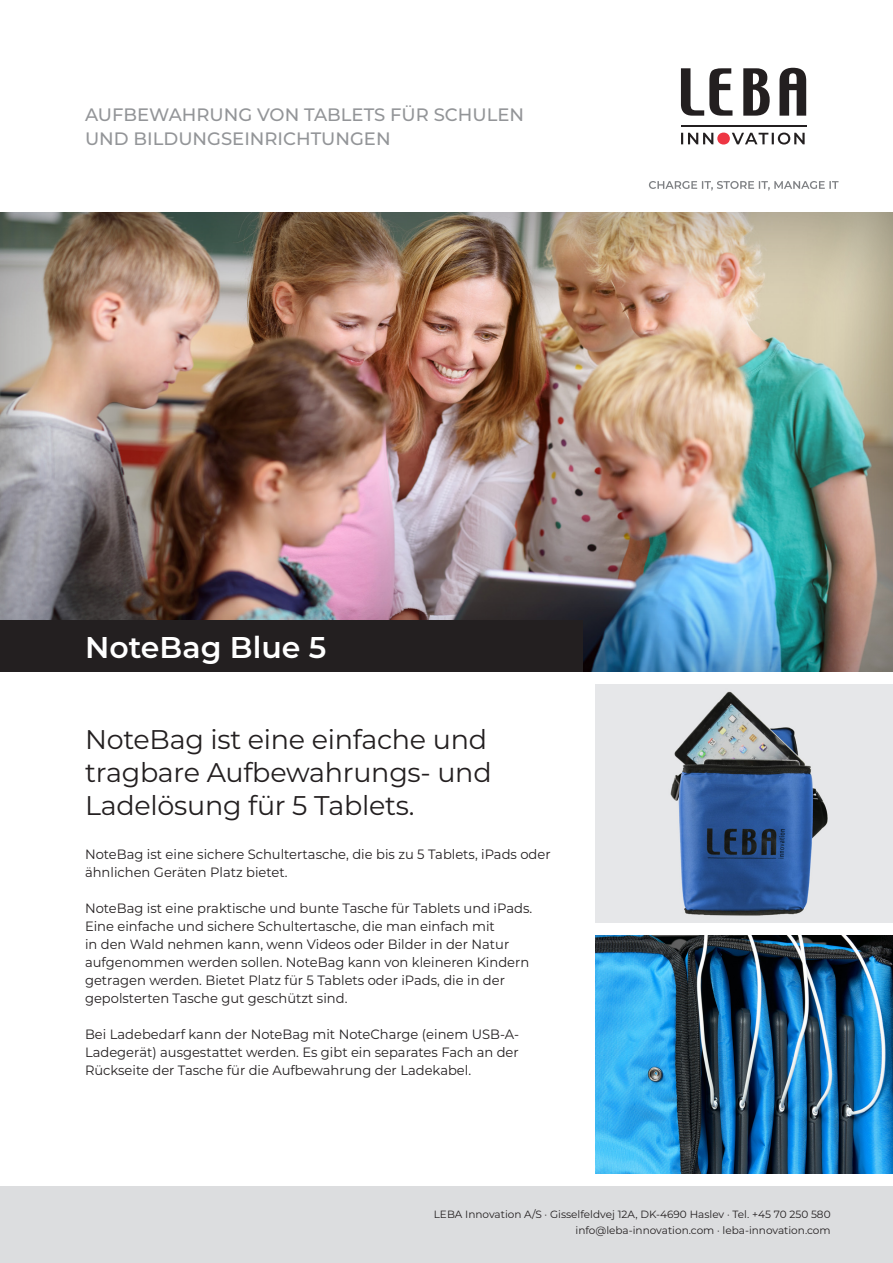
<style>
.page{position:relative;width:893px;height:1263px;background:#fff}
.page>*{position:absolute;margin:0;border:0;box-sizing:border-box;transform-origin:0 0}
.t1{font:600 30px "Montserrat";color:#fff}
.t2{font:27px/33px "Montserrat";letter-spacing:-.01em;color:#231f20}
.t3{font:500 18px/24px "Montserrat";color:#939598}
.t4{font:13.5px/18px "Montserrat";color:#231f20}
.t5{font:10.5px "Montserrat";color:#231f20}
</style>
<div class="page">
<div style="left:0;top:212px;width:893px;height:461px;background:#231f20;opacity:.44"></div>
<div style="left:0;top:1186px;width:893px;height:77px;background:#dcdddf"></div>
<div style="left:0;top:621px;width:583px;height:51px;background:#231f20"></div>
<img style="left:595px;top:935px;width:298px;height:239px">
<svg style="left:649px;top:181px;width:189px;height:9px"></svg>
<svg style="left:732px;top:133px;width:73px;height:12px"></svg>
<div style="left:717px;top:133px;width:13px;height:12px;background:#ee3643;border-radius:50%"></div>
<svg style="left:681px;top:133px;width:32px;height:11px"></svg>
<svg style="left:681px;top:68px;width:51px;height:48px"></svg>
<svg style="left:743px;top:68px;width:27px;height:48px"></svg>
<svg style="left:779px;top:68px;width:27px;height:48px"></svg>
<hr style="left:681px;top:126px;width:125px;height:1px;background:#231f20">
<img style="left:595px;top:685px;width:298px;height:238px">
<p class="t3" style="left:85px;top:102px;width:441px">AUFBEWAHRUNG VON TABLETS FÜR SCHULEN<br>UND BILDUNGSEINRICHTUNGEN</p>
<p class="t1" style="left:85px;top:626px;width:243px">NoteBag Blue 5</p>
<p class="t2" style="left:85px;top:722px;width:408px">NoteBag ist eine einfache und tragbare Aufbewahrungs- und<br>Ladelösung für 5 Tablets.</p>
<p class="t4" style="left:85px;top:845px;width:467px">NoteBag ist eine sichere Schultertasche, die bis zu 5 Tablets, iPads oder ähnlichen Geräten Platz bietet.</p>
<p class="t4" style="left:85px;top:899px;width:449px">NoteBag ist eine praktische und bunte Tasche für Tablets und iPads.<br>Eine einfache und sichere Schultertasche, die man einfach mit<br>in den Wald nehmen kann, wenn Videos oder Bilder in der Natur aufgenommen werden sollen. NoteBag kann von kleineren Kindern getragen werden. Bietet Platz für 5 Tablets oder iPads, die in der gepolsterten Tasche gut geschützt sind.</p>
<p class="t4" style="left:85px;top:1025px;width:436px;text-align:justify">Bei Ladebedarf kann der NoteBag mit NoteCharge (einem USB-A-Ladegerät) ausgestattet werden. Es gibt ein separates Fach an der Rückseite der Tasche für die Aufbewahrung der Ladekabel.</p>
<p class="t5" style="left:434px;top:1207px;width:398px">LEBA Innovation A/S · Gisselfeldvej 12A, DK-4690 Haslev · Tel. +45 70 250 580</p>
<p class="t5" style="left:575px;top:1223px;width:257px">info@leba-innovation.com · leba-innovation.com</p>
</div>
